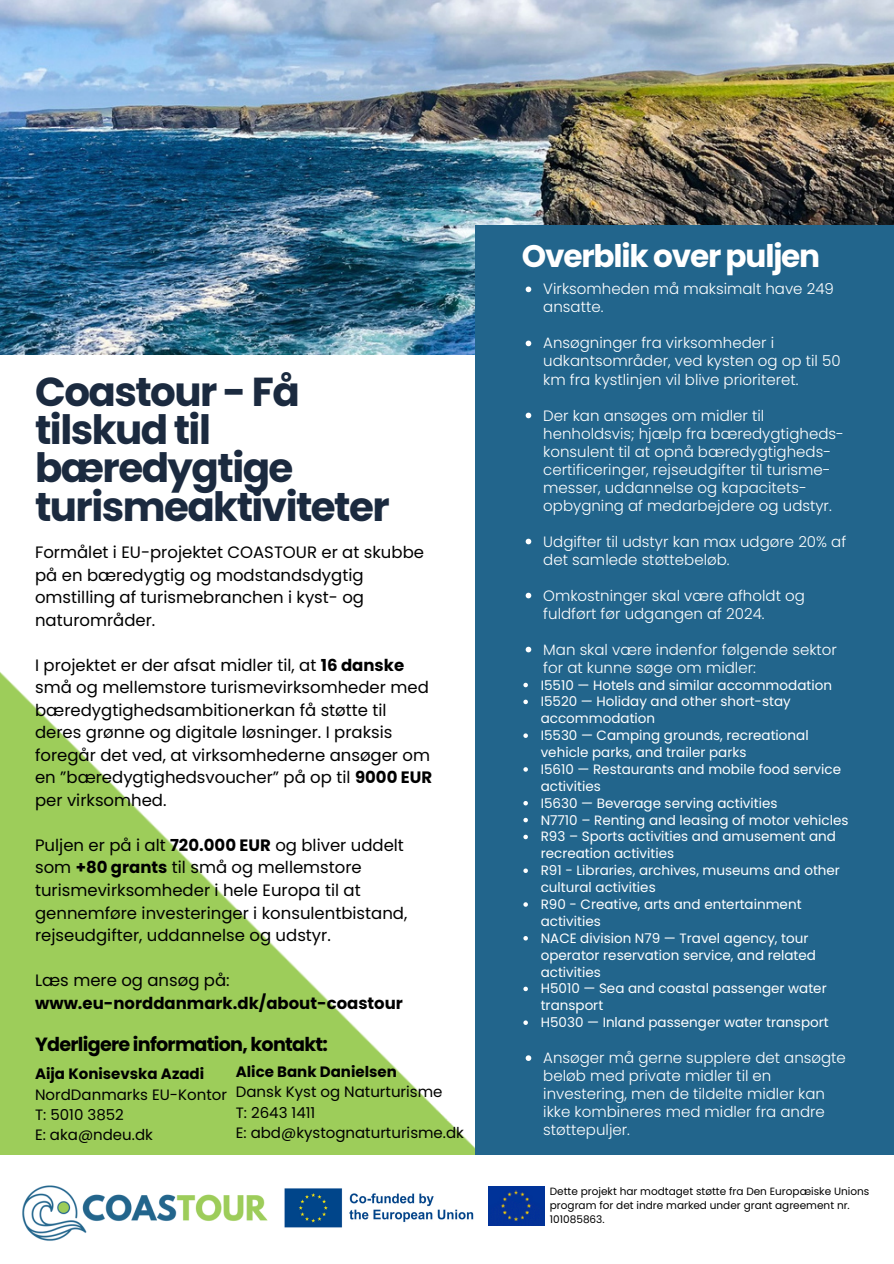
<style>
.page{position:relative;width:894px;height:1264px;background:#fff}
.page>*{position:absolute;margin:0;border:0;box-sizing:border-box;transform-origin:0 0}
.t1{font:700 40.35px/38.2px "Poppins";letter-spacing:-.04em;color:#1b2a3f}
.t2{font:700 31.05px "Poppins";letter-spacing:-.04em;color:#fff}
.t3{font:700 19.05px "Poppins";letter-spacing:-.04em;color:#000}
.t4{font:16.5px/22.5px "Poppins";color:#000}
.t5{font:700 16.5px/22.5px "Poppins";color:#000}
.t6{font:300 15px/18px "Poppins";color:#fff}
.t7{font:15px/20.2px "Poppins";color:#000}
.t8{font:13.5px/16.8px "Poppins";color:#fff}
.t9{font:10.5px/14px "Poppins";color:#000}
.s1{font-weight:700}
.s2{font-weight:400}
</style>
<div class="page">
<img style="left:0;top:0;width:893px;height:354px">
<div style="left:474px;top:226px;width:419px;height:928px;background:#22658c"></div>
<img style="left:488px;top:1186px;width:56px;height:39px">
<img style="left:0;top:1154px;width:310px;height:87px">
<img style="left:282px;top:1186px;width:192px;height:42px">
<img style="left:0;top:672px;width:474px;height:482px">
<svg style="left:525px;top:286px;width:6px;height:6px"></svg>
<svg style="left:525px;top:340px;width:6px;height:6px"></svg>
<svg style="left:525px;top:412px;width:6px;height:6px"></svg>
<svg style="left:525px;top:538px;width:6px;height:6px"></svg>
<svg style="left:525px;top:592px;width:6px;height:6px"></svg>
<svg style="left:525px;top:646px;width:6px;height:6px"></svg>
<svg style="left:523px;top:682px;width:4px;height:5px"></svg>
<svg style="left:523px;top:699px;width:4px;height:5px"></svg>
<svg style="left:523px;top:733px;width:4px;height:5px"></svg>
<svg style="left:523px;top:767px;width:4px;height:4px"></svg>
<svg style="left:523px;top:801px;width:4px;height:4px"></svg>
<svg style="left:523px;top:817px;width:4px;height:5px"></svg>
<svg style="left:523px;top:834px;width:4px;height:5px"></svg>
<svg style="left:523px;top:868px;width:4px;height:5px"></svg>
<svg style="left:523px;top:902px;width:4px;height:4px"></svg>
<svg style="left:523px;top:936px;width:4px;height:4px"></svg>
<svg style="left:523px;top:986px;width:4px;height:5px"></svg>
<svg style="left:523px;top:1020px;width:4px;height:4px"></svg>
<svg style="left:525px;top:1055px;width:6px;height:5px"></svg>
<h4 class="t1" style="left:35px;top:372px;width:356px">Coastour - Få tilskud til bæredygtige turismeaktiviteter</h4>
<p class="t4" style="left:35px;top:541px;width:390px">Formålet i EU-projektet COASTOUR er at skubbe på en bæredygtig og modstandsdygtig omstilling af turismebranchen i kyst- og naturområder.</p>
<h3 class="t4" style="left:35px;top:654px;width:398px">I projektet er der afsat midler til, at <span class="s1">16 danske </span>små og mellemstore turismevirksomheder med bæredygtighedsambitionerkan få støtte til deres grønne og digitale løsninger. I praksis foregår det ved, at virksomhederne ansøger om en ”bæredygtighedsvoucher” på op til <span class="s1">9000 EUR </span>per virksomhed.</h3>
<h4 class="t4" style="left:35px;top:834px;width:373px">Puljen er på i alt <span class="s1">720.000 EUR</span> og bliver uddelt som <span class="s1">+80 grants</span> til små og mellemstore turismevirksomheder i hele Europa til at gennemføre investeringer i konsulentbistand, rejseudgifter, uddannelse og udstyr.</h4>
<h4 class="t5" style="left:35px;top:969px;width:369px"><span class="s2">Læs mere og ansøg på: </span>www.eu-norddanmark.dk/about-coastour</h4>
<p class="t3" style="left:35px;top:1030px;width:294px">Yderligere information, kontakt:</p>
<p class="t7" style="left:35px;top:1063px;width:193px"><span class="s1">Aija Konisevska Azadi<br></span>NordDanmarks EU-Kontor<br>T: 5010 3852<br>E: aka@ndeu.dk</p>
<p class="t7" style="left:236px;top:1061px;width:229px"><span class="s1">Alice Bank Danielsen<br></span>Dansk Kyst og Naturturisme<br>T: 2643 1411<br>E: abd@kystognaturturisme.dk</p>
<p class="t2" style="left:521px;top:234px;width:300px">Overblik over puljen</p>
<p class="t6" style="left:543px;top:280px;width:292px">Virksomheden må maksimalt have 249 ansatte.</p>
<p class="t6" style="left:543px;top:334px;width:299px">Ansøgninger fra virksomheder i udkantsområder, ved kysten og op til 50 km fra kystlinjen vil blive prioriteret.</p>
<p class="t6" style="left:543px;top:406px;width:302px">Der kan ansøges om midler til henholdsvis; hjælp fra bæredygtigheds&shy;konsulent til at opnå bæredygtigheds&shy;certificeringer, rejseudgifter til turisme&shy;messer, uddannelse og kapacitets&shy;opbygning af medarbejdere og udstyr.</p>
<p class="t6" style="left:543px;top:532px;width:304px">Udgifter til udstyr kan max udgøre 20% af det samlede støttebeløb.</p>
<p class="t6" style="left:543px;top:586px;width:263px">Omkostninger skal være afholdt og fuldført før udgangen af 2024.</p>
<p class="t6" style="left:543px;top:640px;width:295px">Man skal være indenfor følgende sektor for at kunne søge om midler:</p>
<p class="t8" style="left:540px;top:676px;width:293px">I5510 — Hotels and similar accommodation</p>
<p class="t8" style="left:540px;top:693px;width:251px">I5520 — Holiday and other short-stay accommodation</p>
<p class="t8" style="left:540px;top:727px;width:269px">I5530 — Camping grounds, recreational vehicle parks, and trailer parks</p>
<p class="t8" style="left:540px;top:760px;width:302px">I5610 — Restaurants and mobile food service activities</p>
<p class="t8" style="left:540px;top:794px;width:238px">I5630 — Beverage serving activities</p>
<p class="t8" style="left:540px;top:811px;width:309px">N7710 – Renting and leasing of motor vehicles</p>
<p class="t8" style="left:540px;top:828px;width:296px">R93 – Sports activities and amusement and recreation activities</p>
<p class="t8" style="left:540px;top:862px;width:301px">R91 - Libraries, archives, museums and other cultural activities</p>
<p class="t8" style="left:540px;top:895px;width:262px">R90 - Creative, arts and entertainment activities</p>
<h1 class="t8" style="left:540px;top:929px;width:277px">NACE division N79 — Travel agency, tour operator reservation service, and related activities</h1>
<h4 class="t8" style="left:540px;top:980px;width:287px">H5010 — Sea and coastal passenger water transport</h4>
<h4 class="t8" style="left:540px;top:1014px;width:289px">H5030 — Inland passenger water transport</h4>
<h4 class="t6" style="left:543px;top:1048px;width:304px">Ansøger må gerne supplere det ansøgte beløb med private midler til en investering, men de tildelte midler kan ikke kombineres med midler fra andre støttepuljer.</h4>
<h2 class="t9" style="left:549px;top:1184px;width:321px">Dette projekt har modtaget støtte fra Den Europæiske Unions program for det indre marked under grant agreement nr.<br>101085863.</h2>
</div>
